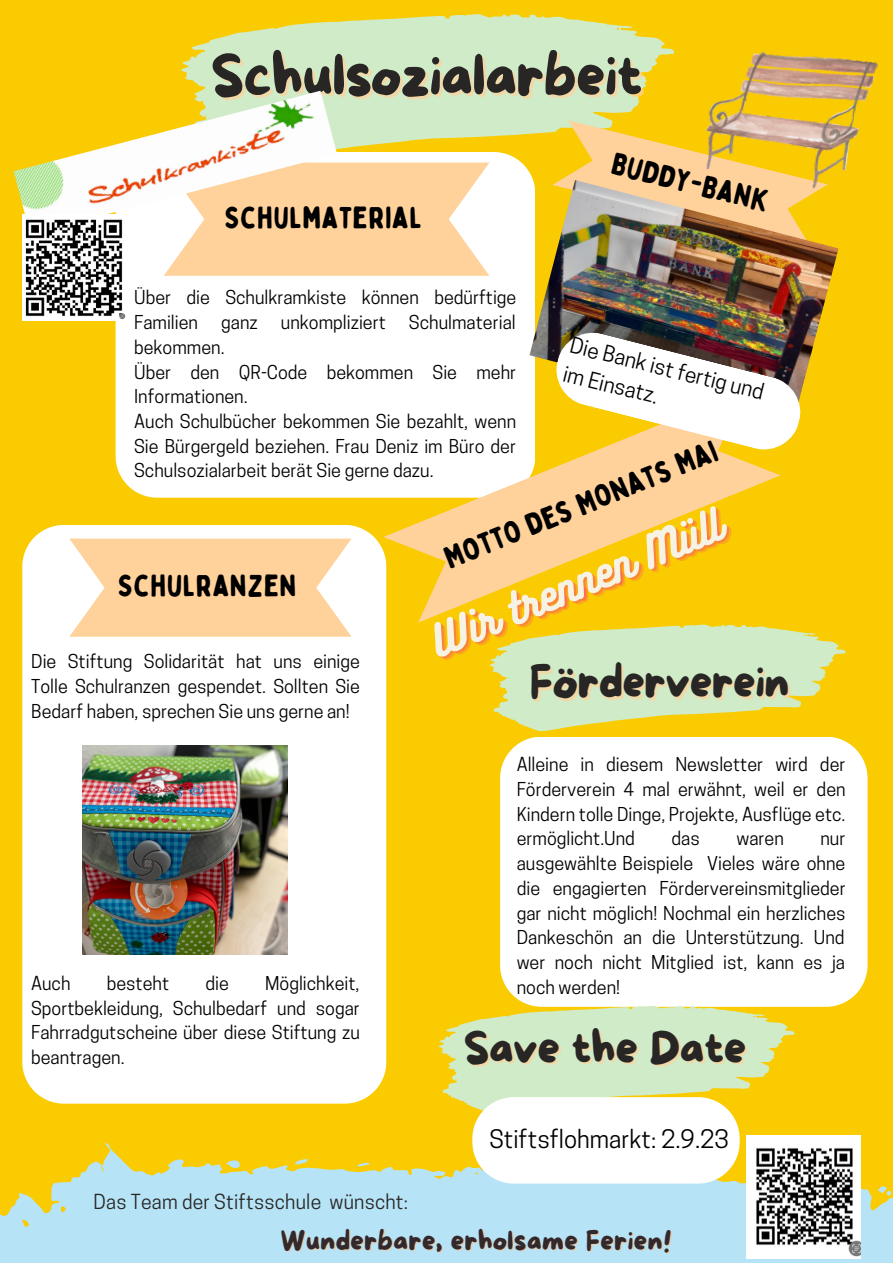
<style>
.page{position:relative;width:893px;height:1264px;background:#fff}
.page>*{position:absolute;margin:0;border:0;box-sizing:border-box;transform-origin:0 0}
.t1{font:58.8px "More Sugar";letter-spacing:-.025em;color:#282625}
.t2{font:45.3px "More Sugar";letter-spacing:-.025em;color:#282625}
.t3{font:39.75px "Bukhari Script";color:#f6f3e4}
.t4{font:30.45px "Bobby Jones Soft";letter-spacing:.01em;color:#000}
.t5{font:27.15px "More Sugar";color:#33292c}
.t6{font:24px "Cooper Hewitt";color:#000}
.t7{font:21px "Cooper Hewitt";color:#000}
.t8{font:19.5px "Cooper Hewitt";letter-spacing:.01em;color:#282625}
.t9{font:18px/24.8px "Cooper Hewitt";color:#000;text-align:justify}
</style>
<div class="page">
<div style="left:0;top:0;width:892px;height:1262px;background:#facb01"></div>
<div style="left:116px;top:161px;width:417px;height:336px;background:#fff"></div>
<svg style="left:181px;top:14px;width:493px;height:147px;fill:#d0ebc8"></svg>
<div style="left:22px;top:525px;width:364px;height:578px;background:#fff"></div>
<svg style="left:552px;top:120px;width:149px;height:60px"></svg>
<svg style="left:69px;top:538px;width:282px;height:98px;background:#ffd7a8"></svg>
<img style="left:701px;top:51px;width:177px;height:129px">
<svg style="left:383px;top:389px;width:397px;height:234px"></svg>
<svg style="left:0;top:1143px;width:892px;height:119px;fill:#b6e3f6"></svg>
<svg style="left:0;top:1175px;width:1px;height:13px"></svg>
<svg style="left:226px;top:1160px;width:14px;height:8px"></svg>
<svg style="left:295px;top:1158px;width:13px;height:6px"></svg>
<svg style="left:357px;top:1162px;width:13px;height:4px"></svg>
<svg style="left:878px;top:1185px;width:13px;height:10px"></svg>
<img style="left:83px;top:745px;width:204px;height:209px">
<svg style="left:164px;top:162px;width:325px;height:114px;background:#ffd7a7"></svg>
<img style="left:14px;top:91px;width:323px;height:143px">
<img style="left:22px;top:214px;width:112px;height:107px">
<div style="left:500px;top:737px;width:367px;height:269px;background:#fff"></div>
<img style="left:746px;top:1135px;width:114px;height:123px">
<svg style="left:438px;top:1005px;width:356px;height:178px"></svg>
<img style="left:529px;top:180px;width:309px;height:244px">
<svg style="left:555px;top:331px;width:246px;height:120px;background:#d8c9a8"></svg>
<svg style="left:477px;top:607px;width:368px;height:124px"></svg>
<svg style="left:693px;top:509px;width:30px;height:40px"></svg>
<p class="t1" style="left:210px;top:44px;width:434px">Schulsozialarbeit</p>
<p class="t4" style="left:224px;top:198px;width:199px">SCHULMATERIAL</p>
<p class="t4" style="left:616px;top:145px;width:163px;rotate:14deg">BUDDY-BANK</p>
<p class="t9" style="left:134px;top:287px;width:383px">Über die Schulkramkiste können bedürftige<br>Familien</p>
<p class="t9" style="left:221px;top:312px;width:38px">ganz</p>
<p class="t9" style="left:281px;top:312px;width:106px">unkompliziert</p>
<p class="t9" style="left:409px;top:312px;width:108px">Schulmaterial</p>
<p class="t9" style="left:134px;top:337px;width:92px">bekommen.</p>
<p class="t9" style="left:134px;top:361px;width:383px">Über den QR-Code bekommen Sie mehr<br>Informationen.</p>
<p class="t9" style="left:134px;top:411px;width:383px">Auch Schulbücher bekommen Sie bezahlt, wenn Sie Bürgergeld beziehen. Frau Deniz im Büro der Schulsozialarbeit berät Sie gerne dazu.</p>
<p class="t7" style="left:572px;top:337px;width:200px;rotate:14deg">Die Bank ist fertig und</p>
<p class="t7" style="left:565px;top:365px;width:99px;rotate:14deg">im Einsatz.</p>
<p class="t4" style="left:439px;top:541px;width:293px;rotate:-22deg">MOTTO DES MONATS MAI</p>
<p class="t3" style="left:423px;top:620px;width:300px;rotate:-23deg">Wir trennen Mül</p>
<p class="t4" style="left:118px;top:566px;width:180px">SCHULRANZEN</p>
<p class="t9" style="left:31px;top:651px;width:330px">Die Stiftung Solidarität hat uns einige Tolle Schulranzen gespendet. Sollten Sie Bedarf haben, sprechen Sie uns gerne an!</p>
<p class="t2" style="left:529px;top:657px;width:261px">Förderverein</p>
<p class="t9" style="left:31px;top:972px;width:41px">Auch</p>
<p class="t9" style="left:107px;top:972px;width:64px">besteht</p>
<p class="t9" style="left:205px;top:972px;width:25px">die</p>
<p class="t9" style="left:31px;top:972px;width:330px;text-indent:234px">Möglichkeit, Sportbekleidung, Schulbedarf und sogar Fahrradgutscheine über diese Stiftung zu beantragen.</p>
<p class="t8" style="left:93px;top:1193px;width:316px">Das Team der Stiftsschule wünscht:</p>
<p class="t9" style="left:516px;top:754px;width:330px">Alleine in diesem Newsletter wird der Förderverein 4 mal erwähnt, weil er den Kindern tolle Dinge, Projekte, Ausflüge etc. ermöglicht.Und</p>
<p class="t9" style="left:671px;top:828px;width:30px">das</p>
<p class="t9" style="left:736px;top:828px;width:49px">waren</p>
<p class="t9" style="left:516px;top:828px;width:330px;text-indent:304px">nur ausgewählte Beispiele Vieles wäre ohne die engagierten Fördervereinsmitglieder gar nicht möglich! Nochmal ein herzliches Dankeschön an die Unterstützung. Und wer noch nicht Mitglied ist, kann es ja noch werden!</p>
<p class="t2" style="left:463px;top:1023px;width:285px">Save the Date</p>
<p class="t6" style="left:489px;top:1129px;width:241px">Stiftsflohmarkt: 2.9.23</p>
<p class="t5" style="left:280px;top:1225px;width:393px">Wunderbare, erholsame Ferien!</p>
</div>
